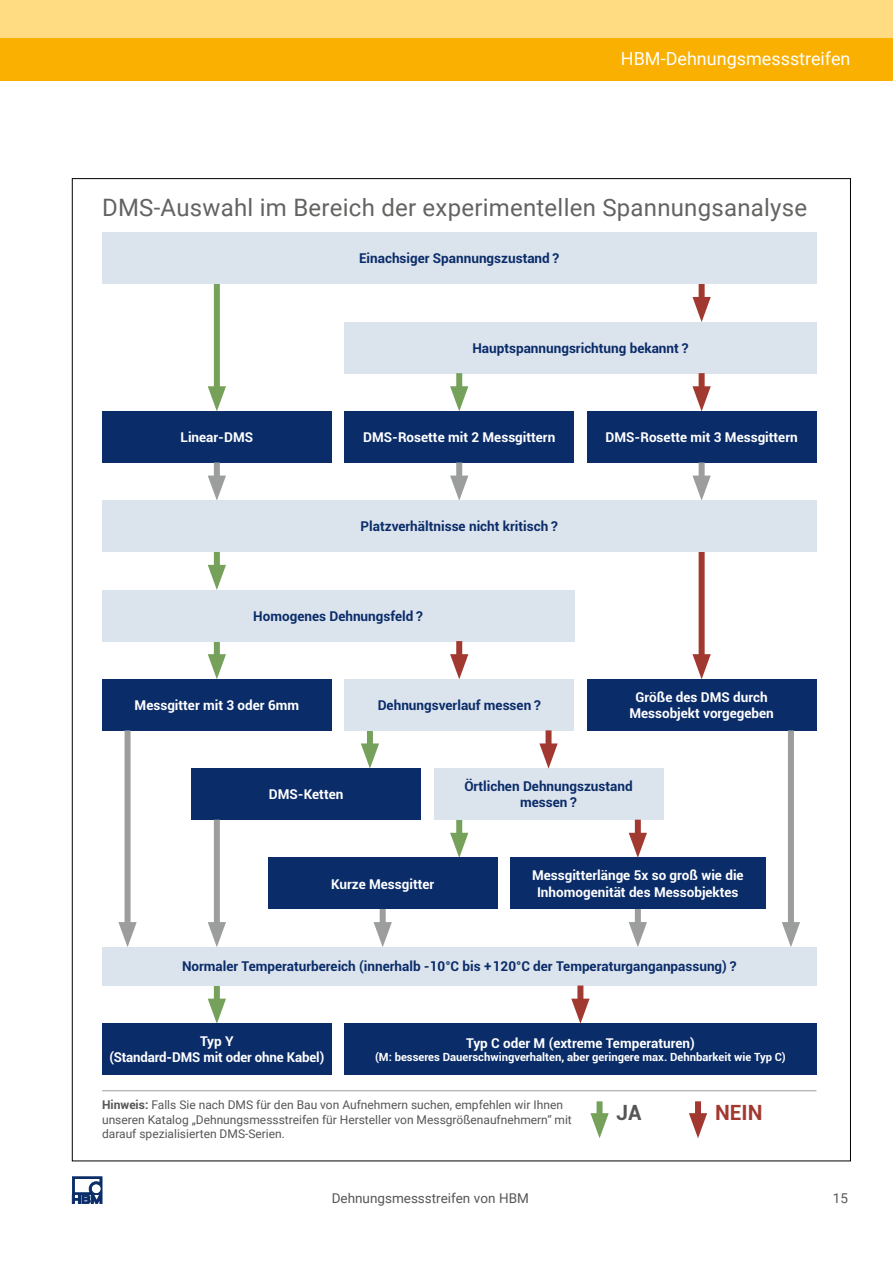
<style>
.page{position:relative;width:893px;height:1263px;background:#fff}
.page>*{position:absolute;margin:0;border:0;box-sizing:border-box;transform-origin:0 0}
.t1{font:24px "Roboto";letter-spacing:.01em;color:#636362}
.t2{font:700 21px "Roboto";color:#a23931}
.t3{font:700 21px "Roboto";color:#565656}
.t4{font:18px "Roboto";color:#fff}
.t5{font:700 13.5px/16.2px "Roboto";color:#fff;text-align:center}
.t6{font:700 13.5px/16.2px "Roboto";color:#0a2c69;text-align:center}
.t7{font:13.5px "Roboto";color:#565656}
.t8{font:12px/14.4px "Roboto";color:#565656}
.t9{font:700 11.25px "Roboto";color:#fff}
.s1{font-weight:700}
</style>
<div class="page">
<div style="left:0;top:0;width:893px;height:60px;background:#ffdb81"></div>
<div style="left:0;top:38px;width:893px;height:43px;background:#f9b000"></div>
<svg style="left:72px;top:1177px;width:30px;height:26px"></svg>
<div style="left:214px;top:628px;width:6px;height:36px;background:#76a15b"></div>
<svg style="left:208px;top:654px;width:18px;height:25px"></svg>
<div style="left:214px;top:973px;width:6px;height:36px;background:#76a15b"></div>
<svg style="left:208px;top:999px;width:18px;height:25px"></svg>
<div style="left:367px;top:730px;width:6px;height:24px;background:#76a15b"></div>
<svg style="left:361px;top:743px;width:18px;height:26px"></svg>
<div style="left:456px;top:820px;width:6px;height:23px;background:#76a15b"></div>
<svg style="left:450px;top:833px;width:18px;height:25px"></svg>
<div style="left:102px;top:411px;width:230px;height:51px;background:#0a2c69"></div>
<div style="left:102px;top:1024px;width:230px;height:51px;background:#0a2c69"></div>
<div style="left:102px;top:679px;width:230px;height:51px;background:#0a2c69"></div>
<div style="left:191px;top:769px;width:230px;height:51px;background:#0a2c69"></div>
<div style="left:268px;top:858px;width:229px;height:51px;background:#0a2c69"></div>
<div style="left:344px;top:411px;width:230px;height:51px;background:#0a2c69"></div>
<div style="left:344px;top:322px;width:472px;height:51px;background:#dbe3ed"></div>
<div style="left:102px;top:590px;width:472px;height:51px;background:#dbe3ed"></div>
<div style="left:102px;top:947px;width:714px;height:38px;background:#dbe3ed"></div>
<div style="left:344px;top:679px;width:230px;height:51px;background:#dbe3ed"></div>
<div style="left:434px;top:769px;width:229px;height:51px;background:#dbe3ed"></div>
<div style="left:587px;top:679px;width:229px;height:51px;background:#0a2c69"></div>
<div style="left:510px;top:858px;width:255px;height:51px;background:#0a2c69"></div>
<div style="left:587px;top:411px;width:229px;height:51px;background:#0a2c69"></div>
<div style="left:344px;top:1024px;width:472px;height:51px;background:#0a2c69"></div>
<svg style="left:208px;top:284px;width:142px;height:127px"></svg>
<div style="left:456px;top:373px;width:6px;height:24px;background:#76a15b"></div>
<svg style="left:450px;top:386px;width:18px;height:25px"></svg>
<div style="left:214px;top:462px;width:6px;height:24px;background:#9c9d9d"></div>
<svg style="left:208px;top:476px;width:18px;height:25px"></svg>
<div style="left:456px;top:462px;width:6px;height:24px;background:#9c9d9d"></div>
<svg style="left:450px;top:476px;width:18px;height:25px"></svg>
<div style="left:125px;top:730px;width:6px;height:202px;background:#9c9d9d"></div>
<svg style="left:118px;top:922px;width:19px;height:25px"></svg>
<div style="left:214px;top:820px;width:6px;height:112px;background:#9c9d9d"></div>
<svg style="left:208px;top:922px;width:18px;height:25px"></svg>
<div style="left:380px;top:909px;width:6px;height:23px;background:#9c9d9d"></div>
<svg style="left:374px;top:922px;width:18px;height:25px"></svg>
<div style="left:635px;top:909px;width:6px;height:23px;background:#9c9d9d"></div>
<svg style="left:629px;top:922px;width:18px;height:25px"></svg>
<div style="left:788px;top:730px;width:6px;height:202px;background:#9c9d9d"></div>
<svg style="left:782px;top:922px;width:18px;height:25px"></svg>
<div style="left:699px;top:462px;width:6px;height:24px;background:#9c9d9d"></div>
<svg style="left:692px;top:476px;width:19px;height:25px"></svg>
<div style="left:699px;top:539px;width:6px;height:125px;background:#a23931"></div>
<svg style="left:692px;top:654px;width:19px;height:25px"></svg>
<div style="left:577px;top:985px;width:6px;height:24px;background:#a23931"></div>
<svg style="left:571px;top:999px;width:19px;height:25px"></svg>
<div style="left:546px;top:730px;width:6px;height:24px;background:#a23931"></div>
<svg style="left:539px;top:743px;width:19px;height:26px"></svg>
<div style="left:456px;top:641px;width:6px;height:23px;background:#a23931"></div>
<svg style="left:450px;top:654px;width:18px;height:25px"></svg>
<div style="left:635px;top:820px;width:6px;height:23px;background:#a23931"></div>
<svg style="left:629px;top:833px;width:18px;height:25px"></svg>
<div style="left:699px;top:373px;width:6px;height:24px;background:#a23931"></div>
<svg style="left:692px;top:386px;width:19px;height:25px"></svg>
<svg style="left:692px;top:284px;width:19px;height:38px"></svg>
<div style="left:214px;top:539px;width:6px;height:36px;background:#76a15b"></div>
<svg style="left:208px;top:565px;width:18px;height:25px"></svg>
<div style="left:102px;top:233px;width:714px;height:51px;background:#dbe3ed"></div>
<div style="left:102px;top:501px;width:714px;height:51px;background:#dbe3ed"></div>
<div style="left:597px;top:1101px;width:6px;height:22px;background:#76a15b"></div>
<svg style="left:590px;top:1113px;width:19px;height:25px"></svg>
<div style="left:695px;top:1101px;width:6px;height:22px;background:#a23931"></div>
<svg style="left:689px;top:1113px;width:18px;height:25px"></svg>
<hr style="left:102px;top:1090px;width:714px;height:1px;background:#9c9d9d">
<h3 class="t4" style="left:621px;top:46px;width:231px">HBM-Dehnungsmessstreifen</h3>
<h1 class="t1" style="left:102px;top:191px;width:707px">DMS-Auswahl im Bereich der experimentellen Spannungsanalyse</h1>
<p class="t6" style="left:359px;top:250px;width:202px">Einachsiger Spannungszustand ?</p>
<p class="t5" style="left:181px;top:429px;width:74px">Linear-DMS</p>
<p class="t6" style="left:472px;top:339px;width:217px">Hauptspannungsrichtung bekannt ?</p>
<p class="t5" style="left:363px;top:429px;width:194px">DMS-Rosette mit 2 Messgittern</p>
<p class="t6" style="left:361px;top:518px;width:199px">Platzverhältnisse nicht kritisch ?</p>
<p class="t5" style="left:605px;top:429px;width:194px">DMS-Rosette mit 3 Messgittern</p>
<p class="t6" style="left:253px;top:607px;width:171px">Homogenes Dehnungsfeld ?</p>
<p class="t5" style="left:135px;top:696px;width:166px">Messgitter mit 3 oder 6mm</p>
<p class="t6" style="left:378px;top:696px;width:165px">Dehnungsverlauf messen ?</p>
<p class="t5" style="left:629px;top:688px;width:146px">Größe des DMS durch<br>Messobjekt vorgegeben</p>
<p class="t5" style="left:269px;top:786px;width:76px">DMS-Ketten</p>
<p class="t5" style="left:331px;top:875px;width:105px">Kurze Messgitter</p>
<p class="t6" style="left:464px;top:778px;width:170px">Örtlichen Dehnungszustand messen ?</p>
<p class="t5" style="left:532px;top:867px;width:213px">Messgitterlänge 5x so groß wie die<br>Inhomogenität des Messobjektes</p>
<p class="t6" style="left:182px;top:958px;width:556px">Normaler Temperaturbereich (innerhalb -10°C bis + 120°C der Temperaturganganpassung) ?</p>
<p class="t5" style="left:109px;top:1033px;width:216px">Typ Y<br>(Standard-DMS mit oder ohne Kabel)</p>
<p class="t5" style="left:466px;top:1034px;width:230px">Typ C oder M (extreme Temperaturen)</p>
<p class="t9" style="left:375px;top:1049px;width:412px">(M: besseres Dauerschwingverhalten, aber geringere max. Dehnbarkeit wie Typ C)</p>
<p class="t8" style="left:102px;top:1097px;width:471px"><span class="s1">Hinweis:</span> Falls Sie nach DMS für den Bau von Aufnehmern suchen, empfehlen wir Ihnen unseren Katalog „Dehnungsmessstreifen für Hersteller von Messgrößenaufnehmern“ mit darauf spezialisierten DMS-Serien.</p>
<h2 class="t3" style="left:617px;top:1098px;width:26px">JA</h2>
<h2 class="t2" style="left:715px;top:1098px;width:49px">NEIN</h2>
<p class="t7" style="left:332px;top:1189px;width:199px">Dehnungsmessstreifen von HBM</p>
<p class="t7" style="left:833px;top:1189px;width:17px">15</p>
</div>
